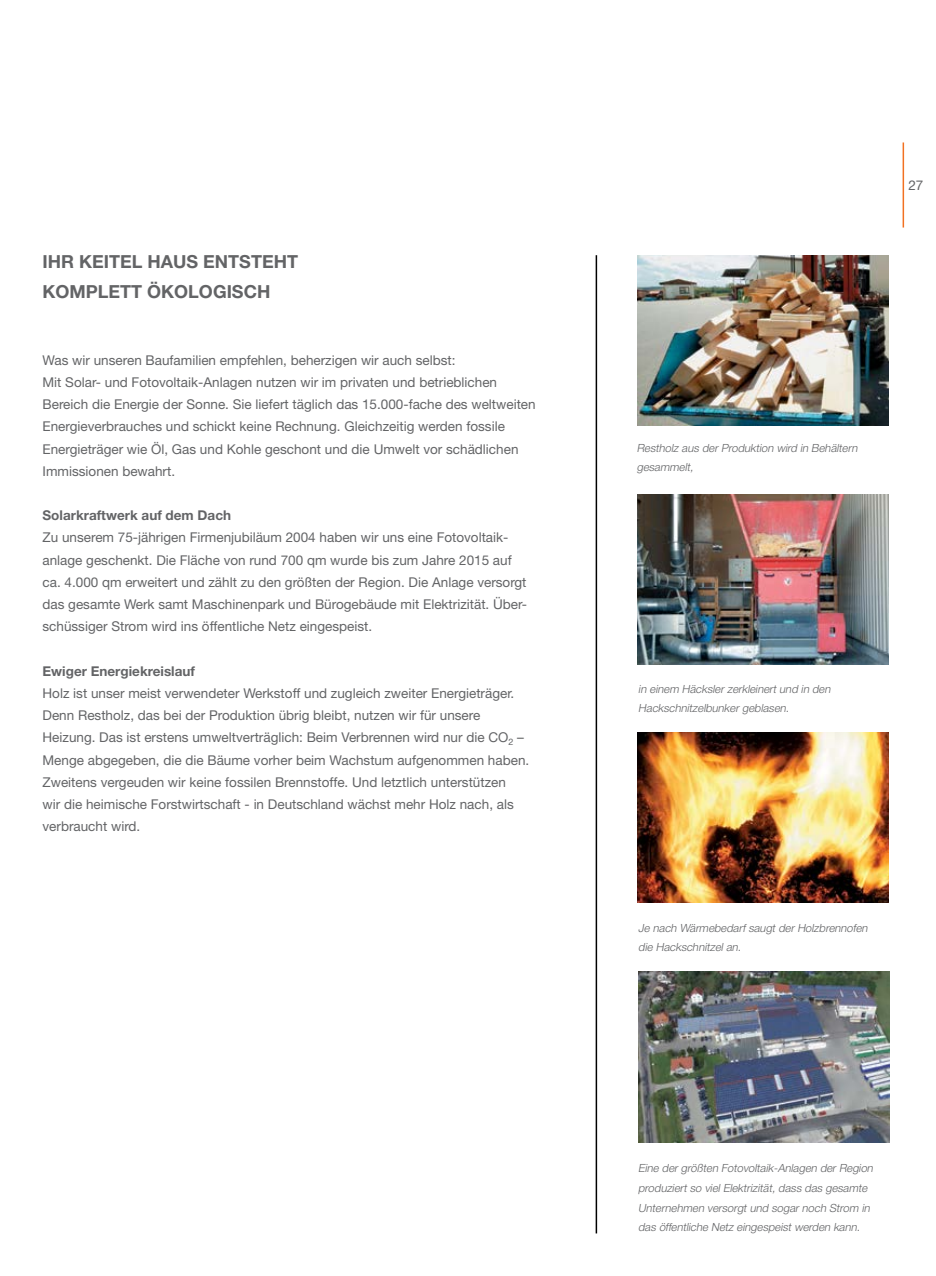
<style>
.page{position:relative;width:936px;height:1276px;background:#fff}
.page>*{position:absolute;margin:0;border:0;box-sizing:border-box;transform-origin:0 0}
.t1{font:700 18px/30px "Helvetica Neue LT Pro";color:#636466}
.t2{font:13.5px/22.2px "Helvetica Neue LT Pro";color:#636466}
.t3{font:700 13.5px "Helvetica Neue LT Pro";color:#636466}
.t4{font:italic 300 11.25px/19.5px "Helvetica Neue LT Pro";color:#636466}
</style>
<div class="page">
<hr style="left:595px;top:255px;width:2px;height:978px;background:#000">
<img style="left:637px;top:255px;width:251px;height:170px">
<img style="left:637px;top:494px;width:251px;height:170px">
<img style="left:637px;top:733px;width:251px;height:170px">
<img style="left:638px;top:972px;width:251px;height:170px">
<hr style="left:902px;top:142px;width:2px;height:85px;background:#f27121">
<h1 class="t1" style="left:43px;top:246px;width:257px">Ihr Keitel Haus entsteht komplett ökologisch</h1>
<p class="t2" style="left:43px;top:349px;width:494px">Was wir unseren Baufamilien empfehlen, beherzigen wir auch selbst:<br>Mit Solar- und Fotovoltaik-Anlagen nutzen wir im privaten und betrieblichen Bereich die Energie der Sonne. Sie liefert täglich das 15.000-fache des weltweiten Energieverbrauches und schickt keine Rechnung. Gleichzeitig werden fossile Energieträger wie Öl, Gas und Kohle geschont und die Umwelt vor schädlichen Immissionen bewahrt.</p>
<p class="t3" style="left:43px;top:507px;width:190px">Solarkraftwerk auf dem Dach</p>
<p class="t2" style="left:43px;top:526px;width:486px">Zu unserem 75-jährigen Firmenjubiläum 2004 haben wir uns eine Fotovoltaik&shy;anlage geschenkt. Die Fläche von rund 700 qm wurde bis zum Jahre 2015 auf ca. 4.000 qm erweitert und zählt zu den größten der Region. Die Anlage versorgt das gesamte Werk samt Maschinenpark und Bürogebäude mit Elektrizität. Über&shy;schüssiger Strom wird ins öffentliche Netz eingespeist.</p>
<p class="t3" style="left:43px;top:662px;width:154px">Ewiger Energiekreislauf</p>
<p class="t2" style="left:43px;top:682px;width:488px">Holz ist unser meist verwendeter Werkstoff und zugleich zweiter Energieträger.<br>Denn Restholz, das bei der Produktion übrig bleibt, nutzen wir für unsere Heizung. Das ist erstens umweltverträglich: Beim Verbrennen wird nur die CO<sub>2</sub> – Menge abgegeben, die die Bäume vorher beim Wachstum aufgenommen haben.<br>Zweitens vergeuden wir keine fossilen Brennstoffe. Und letztlich unterstützen<br>wir die heimische Forstwirtschaft - in Deutschland wächst mehr Holz nach, als verbraucht wird.</p>
<p class="t2" style="left:908px;top:174px;width:17px">27</p>
<p class="t4" style="left:636px;top:438px;width:225px">Restholz aus der Produktion wird in Behältern gesammelt,</p>
<p class="t4" style="left:638px;top:679px;width:196px">in einem Häcksler zerkleinert und in den<br>Hackschnitzelbunker geblasen.</p>
<p class="t4" style="left:638px;top:917px;width:233px">Je nach Wärmebedarf saugt der Holzbrennofen die Hackschnitzel an.</p>
<p class="t4" style="left:638px;top:1158px;width:239px">Eine der größten Fotovoltaik-Anlagen der Region produziert so viel Elektrizität, dass das gesamte Unternehmen versorgt und sogar noch Strom in das öffentliche Netz eingespeist werden kann.</p>
</div>
